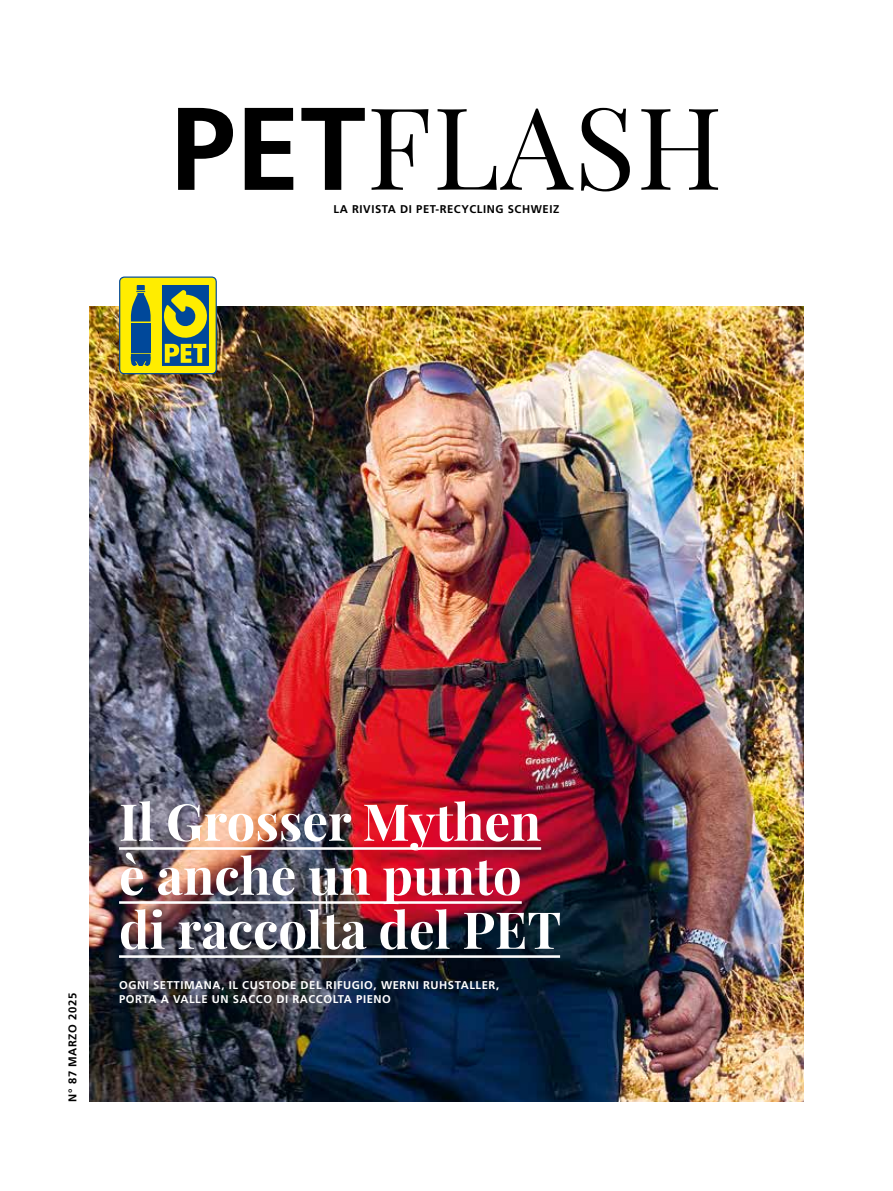
<style>
.page{position:relative;width:893px;height:1191px;background:#fff}
.page>*{position:absolute;margin:0;border:0;box-sizing:border-box;transform-origin:0 0}
.t1{font:114px "Playfair Display";letter-spacing:.01em;color:#000}
.t2{font:700 51px/54px "Playfair Display";color:#fff}
.t3{font:700 11.25px/13.5px "Frutiger LT Pro";letter-spacing:.05em;color:#fff}
.t4{font:700 11.25px "Frutiger LT Pro";letter-spacing:.05em;color:#000}
.s1{font-family:"Frutiger LT Pro";font-weight:700;font-size:117.3px}
</style>
<div class="page">
<img style="left:89px;top:306px;width:715px;height:795px">
<hr style="left:119px;top:847px;width:422px;height:2px;background:#fff">
<hr style="left:119px;top:901px;width:403px;height:2px;background:#fff">
<hr style="left:119px;top:955px;width:441px;height:2px;background:#fff">
<svg style="left:119px;top:276px;width:98px;height:98px;background:#98aa3f"></svg>
<h1 class="t1" style="left:170px;top:76px;width:554px"><span class="s1">PET</span>FLASH</h1>
<p class="t4" style="left:334px;top:202px;width:227px">LA RIVISTA DI PET-RECYCLING SCHWEIZ</p>
<p class="t4" style="left:66px;top:1101px;width:110px;rotate:-90deg">N° 87 MARZO 2025</p>
<h2 class="t2" style="left:119px;top:794px;width:444px">Il Grosser Mythen è anche un punto di raccolta del PET</h2>
<p class="t3" style="left:119px;top:978px;width:382px">OGNI SETTIMANA, IL CUSTODE DEL RIFUGIO, WERNI RUHSTALLER,<br>PORTA A VALLE UN SACCO DI RACCOLTA PIENO</p>
</div>
